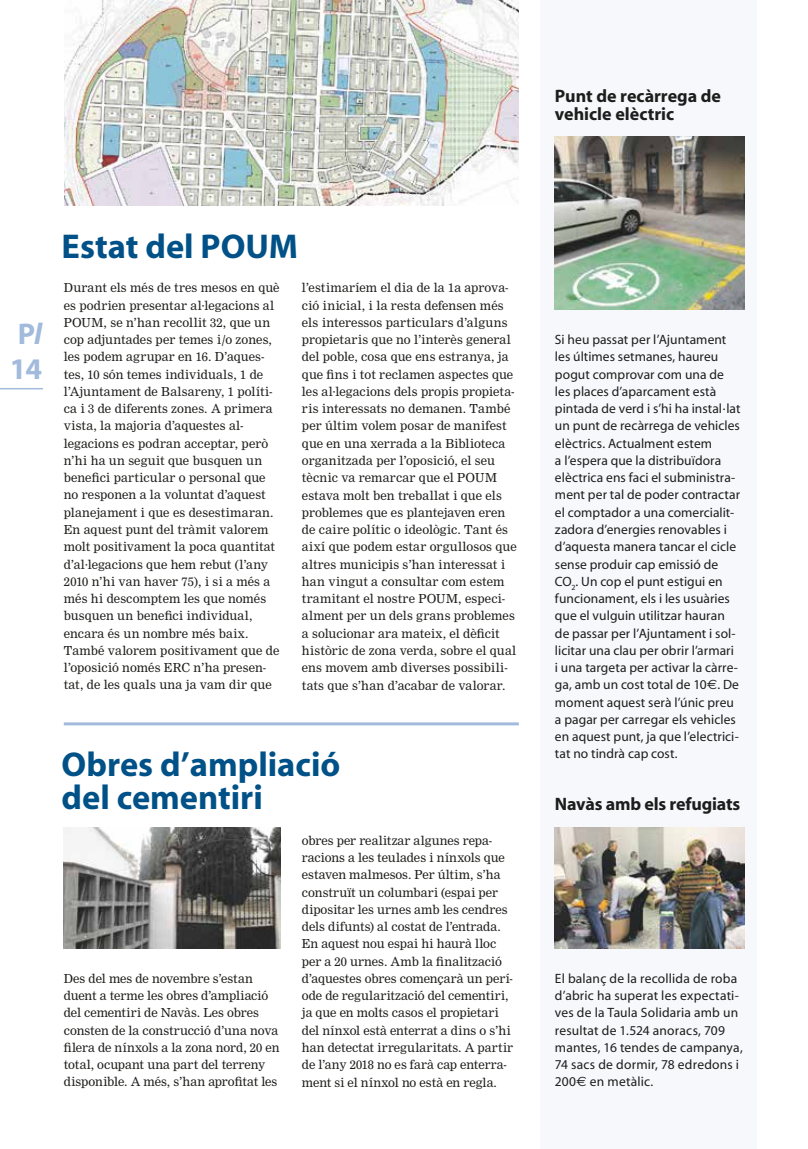
<style>
.page{position:relative;width:808px;height:1149px;background:#fff}
.page>*{position:absolute;margin:0;border:0;box-sizing:border-box;transform-origin:0 0}
.t1{font:700 34.5px/33px "Myriad";color:#005187}
.t2{font:700 30px "Myriad";color:#a2badc}
.t3{font:700 18px/18px "Myriad";letter-spacing:-.005em;color:#1d1d1b}
.t4{font:13.5px/17.2px "Nimrod";color:#1d1d1b}
.t5{font:13.5px/17.2px "Myriad";letter-spacing:.005em;color:#1d1d1b}
.s1{font-style:italic}
.s2{font-family:"Euro Sans"}
</style>
<div class="page">
<img style="left:65px;top:0;width:454px;height:206px">
<div style="left:540px;top:0;width:217px;height:1148px;background:#f6f8fc"></div>
<hr style="left:64px;top:722px;width:455px;height:3px;background:#a2badc">
<img style="left:554px;top:137px;width:190px;height:172px">
<img style="left:554px;top:827px;width:190px;height:121px">
<img style="left:64px;top:827px;width:217px;height:121px">
<hr style="left:0;top:388px;width:43px;height:1px;background:#a2badc">
<h3 class="t3" style="left:555px;top:88px;width:168px">Punt de recàrrega de vehicle elèctric</h3>
<h2 class="t2" style="left:18px;top:318px;width:26px">P<span class="s1">l</span></h2>
<h2 class="t2" style="left:10px;top:353px;width:34px">14</h2>
<h1 class="t1" style="left:62px;top:231px;width:238px">Estat del POUM</h1>
<p class="t4" style="left:64px;top:280px;width:217px">Durant els més de tres mesos en què es podrien presentar al·legacions al POUM, se n’han recollit 32, que un cop adjuntades per temes i/o zones, les podem agrupar en 16. D’aques&shy;tes, 10 són temes individuals, 1 de l’Ajuntament de Balsareny, 1 políti&shy;ca i 3 de diferents zones. A primera vista, la majoria d’aquestes al· legacions es podran acceptar, però n’hi ha un seguit que busquen un benefici particular o personal que no responen a la voluntat d’aquest planejament i que es desestimaran.<br>En aquest punt del tràmit valorem molt positivament la poca quantitat d’al·legacions que hem rebut (l’any 2010 n’hi van haver 75), i si a més a més hi descomptem les que només busquen un benefici individual, encara és un nombre més baix.<br>També valorem positivament que de l’oposició només ERC n’ha presen&shy;tat, de les quals una ja vam dir que</p>
<p class="t4" style="left:302px;top:280px;width:216px">l’estimaríem el dia de la 1a aprova&shy;ció inicial, i la resta defensen més els interessos particulars d’alguns propietaris que no l’interès general del poble, cosa que ens estranya, ja que fins i tot reclamen aspectes que les al·legacions dels propis propieta&shy;ris interessats no demanen. També per últim volem posar de manifest que en una xerrada a la Biblioteca organitzada per l’oposició, el seu tècnic va remarcar que el POUM estava molt ben treballat i que els problemes que es plantejaven eren de caire polític o ideològic. Tant és així que podem estar orgullosos que altres municipis s’han interessat i han vingut a consultar com estem tramitant el nostre POUM, especi&shy;alment per un dels grans problemes a solucionar ara mateix, el dèficit històric de zona verda, sobre el qual ens movem amb diverses possibili&shy;tats que s’han d’acabar de valorar.</p>
<h1 class="t1" style="left:62px;top:748px;width:280px">Obres d’ampliació del cementiri</h1>
<p class="t4" style="left:64px;top:970px;width:217px">Des del mes de novembre s’estan duent a terme les obres d’ampliació del cementiri de Navàs. Les obres consten de la construcció d’una nova filera de nínxols a la zona nord, 20 en total, ocupant una part del terreny disponible. A més, s’han aprofitat les</p>
<p class="t4" style="left:302px;top:832px;width:213px">obres per realitzar algunes repa&shy;racions a les teulades i nínxols que estaven malmesos. Per últim, s’ha construït un columbari (espai per dipositar les urnes amb les cendres dels difunts) al costat de l’entrada.<br>En aquest nou espai hi haurà lloc per a 20 urnes. Amb la finalització d’aquestes obres començarà un perí&shy;ode de regularització del cementiri, ja que en molts casos el propietari del nínxol està enterrat a dins o s’hi han detectat irregularitats. A partir de l’any 2018 no es farà cap enterra&shy;ment si el nínxol no està en regla.</p>
<p class="t5" style="left:555px;top:331px;width:187px">Si heu passat per l’Ajuntament les últimes setmanes, haureu pogut comprovar com una de les places d’aparcament està pintada de verd i s’hi ha instal·lat un punt de recàrrega de vehicles elèctrics. Actualment estem<br>a l’espera que la distribuïdora elèctrica ens faci el subministra&shy;ment per tal de poder contractar el comptador a una comercialit&shy;zadora d’energies renovables i d’aquesta manera tancar el cicle sense produir cap emissió de<br>CO<sub>2</sub>. Un cop el punt estigui en funcionament, els i les usuàries que el vulguin utilitzar hauran de passar per l’Ajuntament i sol· licitar una clau per obrir l’armari<br>i una targeta per activar la càrre&shy;ga, amb un cost total de 10<span class="s2">€</span>. De moment aquest serà l’únic preu a pagar per carregar els vehicles en aquest punt, ja que l’electrici&shy;tat no tindrà cap cost.</p>
<h3 class="t3" style="left:555px;top:795px;width:187px">Navàs amb els refugiats</h3>
<p class="t5" style="left:555px;top:969px;width:189px">El balanç de la recollida de roba d’abric ha superat les expectati&shy;ves de la Taula Solidaria amb un resultat de 1.524 anoracs, 709 mantes, 16 tendes de campanya,<br>74 sacs de dormir, 78 edredons i<br>200<span class="s2">€</span> en metàlic.</p>
</div>
